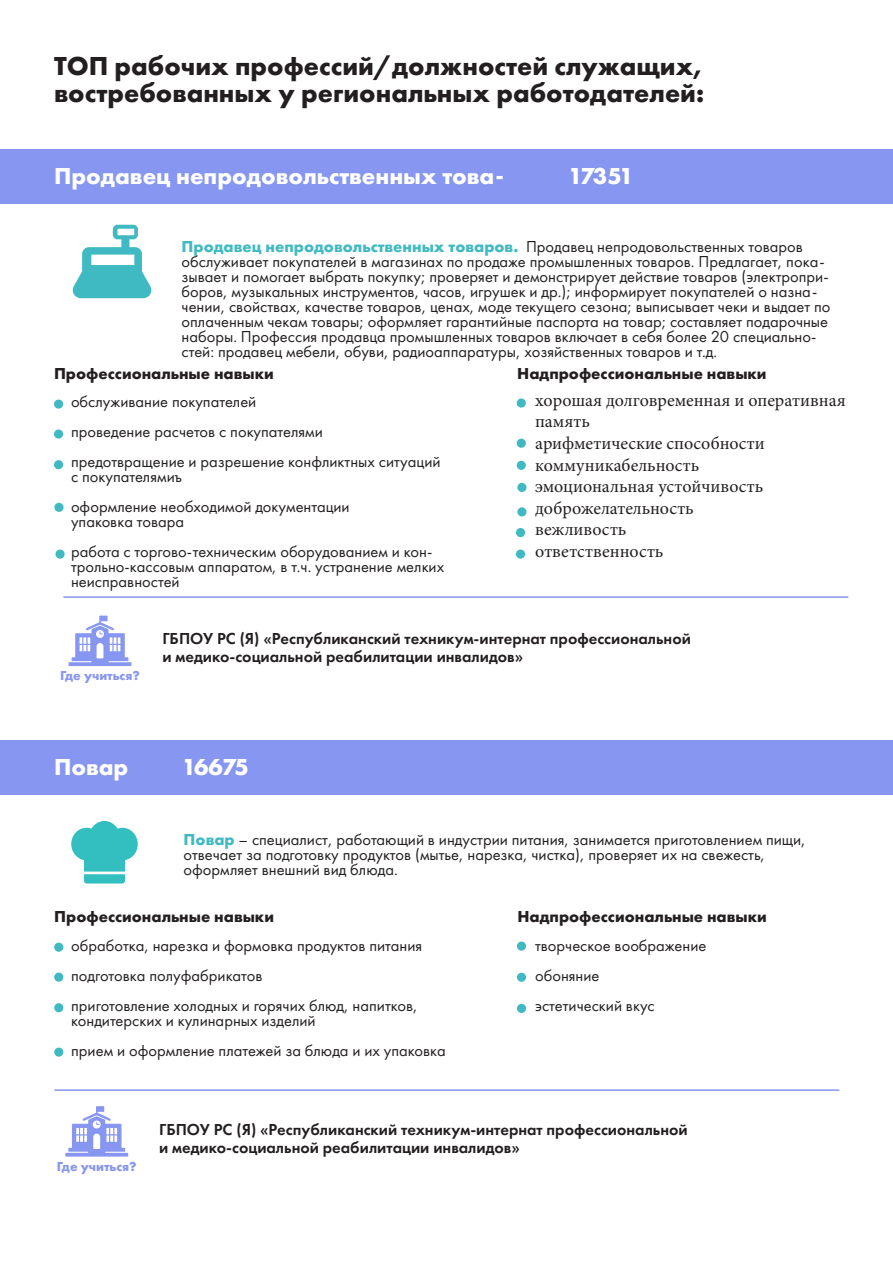
<style>
.page{position:relative;width:893px;height:1263px;background:#fff}
.page>*{position:absolute;margin:0;border:0;box-sizing:border-box;transform-origin:0 0}
.t1{font:700 27px "Futura PT";color:#231f20}
.t2{font:700 24px "Futura PT";color:#fff}
.t3{font:18px/21.6px "Minion Pro";color:#231f20}
.t4{font:16.5px/15px "Futura PT";color:#231f20}
.t5{font:600 16.5px/18px "Futura PT";color:#231f20}
.t6{font:700 16.5px "Futura PT";color:#231f20}
.t7{font:700 13.5px "Futura PT";color:#8796f0}
.s1{font-weight:700;color:#40bac2}
</style>
<div class="page">
<hr style="left:54px;top:1089px;width:785px;height:2px;background:#8796f0">
<div style="left:0;top:741px;width:893px;height:54px;background:#8796f0"></div>
<div style="left:54px;top:1003px;width:9px;height:9px;background:#40bac2;border-radius:50%"></div>
<div style="left:54px;top:972px;width:9px;height:10px;background:#40bac2;border-radius:50%"></div>
<div style="left:54px;top:942px;width:9px;height:10px;background:#40bac2;border-radius:50%"></div>
<div style="left:54px;top:1047px;width:9px;height:10px;background:#40bac2;border-radius:50%"></div>
<svg style="left:71px;top:821px;width:67px;height:62px"></svg>
<div style="left:517px;top:941px;width:9px;height:10px;background:#40bac2;border-radius:50%"></div>
<div style="left:517px;top:973px;width:9px;height:9px;background:#40bac2;border-radius:50%"></div>
<div style="left:517px;top:1004px;width:9px;height:9px;background:#40bac2;border-radius:50%"></div>
<svg style="left:65px;top:1106px;width:63px;height:51px"></svg>
<div style="left:0;top:149px;width:893px;height:55px;background:#8796f0"></div>
<hr style="left:63px;top:596px;width:785px;height:2px;background:#8796f0">
<svg style="left:72px;top:225px;width:80px;height:73px"></svg>
<svg style="left:68px;top:616px;width:64px;height:50px"></svg>
<div style="left:54px;top:460px;width:9px;height:9px;background:#40bac2;border-radius:50%"></div>
<div style="left:54px;top:429px;width:9px;height:10px;background:#40bac2;border-radius:50%"></div>
<div style="left:54px;top:399px;width:9px;height:10px;background:#40bac2;border-radius:50%"></div>
<div style="left:517px;top:398px;width:9px;height:10px;background:#40bac2;border-radius:50%"></div>
<div style="left:517px;top:439px;width:9px;height:9px;background:#40bac2;border-radius:50%"></div>
<div style="left:517px;top:461px;width:9px;height:9px;background:#40bac2;border-radius:50%"></div>
<div style="left:54px;top:503px;width:10px;height:9px;background:#40bac2;border-radius:50%"></div>
<svg style="left:55px;top:549px;width:10px;height:10px"></svg>
<div style="left:517px;top:483px;width:9px;height:9px;background:#40bac2;border-radius:50%"></div>
<div style="left:517px;top:507px;width:9px;height:9px;background:#40bac2;border-radius:50%"></div>
<div style="left:516px;top:528px;width:9px;height:9px;background:#40bac2;border-radius:50%"></div>
<div style="left:516px;top:549px;width:9px;height:10px;background:#40bac2;border-radius:50%"></div>
<p class="t1" style="left:54px;top:48px;width:652px">ТОП рабочих профессий/должностей служащих,</p>
<p class="t1" style="left:54px;top:75px;width:652px">востребованных у региональных работодателей:</p>
<p class="t2" style="left:54px;top:160px;width:452px">Продавец непродовольственных това-</p>
<p class="t2" style="left:568px;top:160px;width:67px">17351</p>
<p class="t4" style="left:182px;top:239px;width:650px"><span class="s1">Продавец непродовольственных товаров.</span> Продавец непродовольственных товаров обслуживает покупателей в магазинах по продаже промышленных товаров. Предлагает, пока&shy;зывает и помогает выбрать покупку; проверяет и демонстрирует действие товаров (электропри&shy;боров, музыкальных инструментов, часов, игрушек и др.); информирует покупателей о назна&shy;чении, свойствах, качестве товаров, ценах, моде текущего сезона; выписывает чеки и выдает по оплаченным чекам товары; оформляет гарантийные паспорта на товар; составляет подарочные наборы. Профессия продавца промышленных товаров включает в себя более 20 специально&shy;стей: продавец мебели, обуви, радиоаппаратуры, хозяйственных товаров и т.д.</p>
<p class="t6" style="left:54px;top:363px;width:221px">Профессиональные навыки</p>
<p class="t4" style="left:71px;top:394px;width:187px">обслуживание покупателей</p>
<p class="t4" style="left:71px;top:424px;width:253px">проведение расчетов с покупателями</p>
<p class="t4" style="left:71px;top:454px;width:371px">предотвращение и разрешение конфликтных ситуаций с покупателямиъ</p>
<p class="t4" style="left:71px;top:499px;width:280px">оформление необходимой документации</p>
<p class="t4" style="left:71px;top:514px;width:115px">упаковка товара</p>
<p class="t4" style="left:71px;top:544px;width:375px">работа с торгово-техническим оборудованием и кон&shy;трольно-кассовым аппаратом, в т.ч. устранение мелких неисправностей</p>
<p class="t6" style="left:517px;top:363px;width:251px">Надпрофессиональные навыки</p>
<p class="t3" style="left:535px;top:389px;width:312px">хорошая долговременная и оперативная память</p>
<p class="t3" style="left:535px;top:432px;width:231px">арифметические способности</p>
<p class="t3" style="left:535px;top:454px;width:166px">коммуникабельность</p>
<p class="t3" style="left:535px;top:476px;width:230px">эмоциональная устойчивость</p>
<p class="t3" style="left:535px;top:497px;width:160px">доброжелательность</p>
<p class="t3" style="left:535px;top:519px;width:93px">вежливость</p>
<p class="t3" style="left:535px;top:540px;width:130px">ответственность</p>
<p class="t7" style="left:60px;top:667px;width:81px">Где учиться?</p>
<p class="t5" style="left:162px;top:629px;width:530px">ГБПОУ РС (Я) «Республиканский техникум-интернат профессиональной и медико-социальной реабилитации инвалидов»</p>
<p class="t2" style="left:54px;top:752px;width:76px">Повар</p>
<p class="t2" style="left:182px;top:752px;width:69px">16675</p>
<p class="t4" style="left:184px;top:832px;width:624px"><span class="s1">Повар</span> – специалист, работающий в индустрии питания, занимается приготовлением пищи, отвечает за подготовку продуктов (мытье, нарезка, чистка), проверяет их на свежесть, оформляет внешний вид блюда.</p>
<p class="t6" style="left:54px;top:906px;width:221px">Профессиональные навыки</p>
<p class="t4" style="left:71px;top:937px;width:352px">обработка, нарезка и формовка продуктов питания</p>
<p class="t4" style="left:71px;top:967px;width:193px">подготовка полуфабрикатов</p>
<p class="t4" style="left:71px;top:997px;width:348px">приготовление холодных и горячих блюд, напитков, кондитерских и кулинарных изделий</p>
<p class="t4" style="left:71px;top:1042px;width:376px">прием и оформление платежей за блюда и их упаковка</p>
<p class="t6" style="left:517px;top:906px;width:251px">Надпрофессиональные навыки</p>
<p class="t4" style="left:535px;top:937px;width:173px">творческое воображение</p>
<p class="t4" style="left:535px;top:967px;width:66px">обоняние</p>
<p class="t4" style="left:535px;top:997px;width:121px">эстетический вкус</p>
<p class="t7" style="left:57px;top:1158px;width:81px">Где учиться?</p>
<p class="t5" style="left:159px;top:1120px;width:530px">ГБПОУ РС (Я) «Республиканский техникум-интернат профессиональной и медико-социальной реабилитации инвалидов»</p>
</div>
